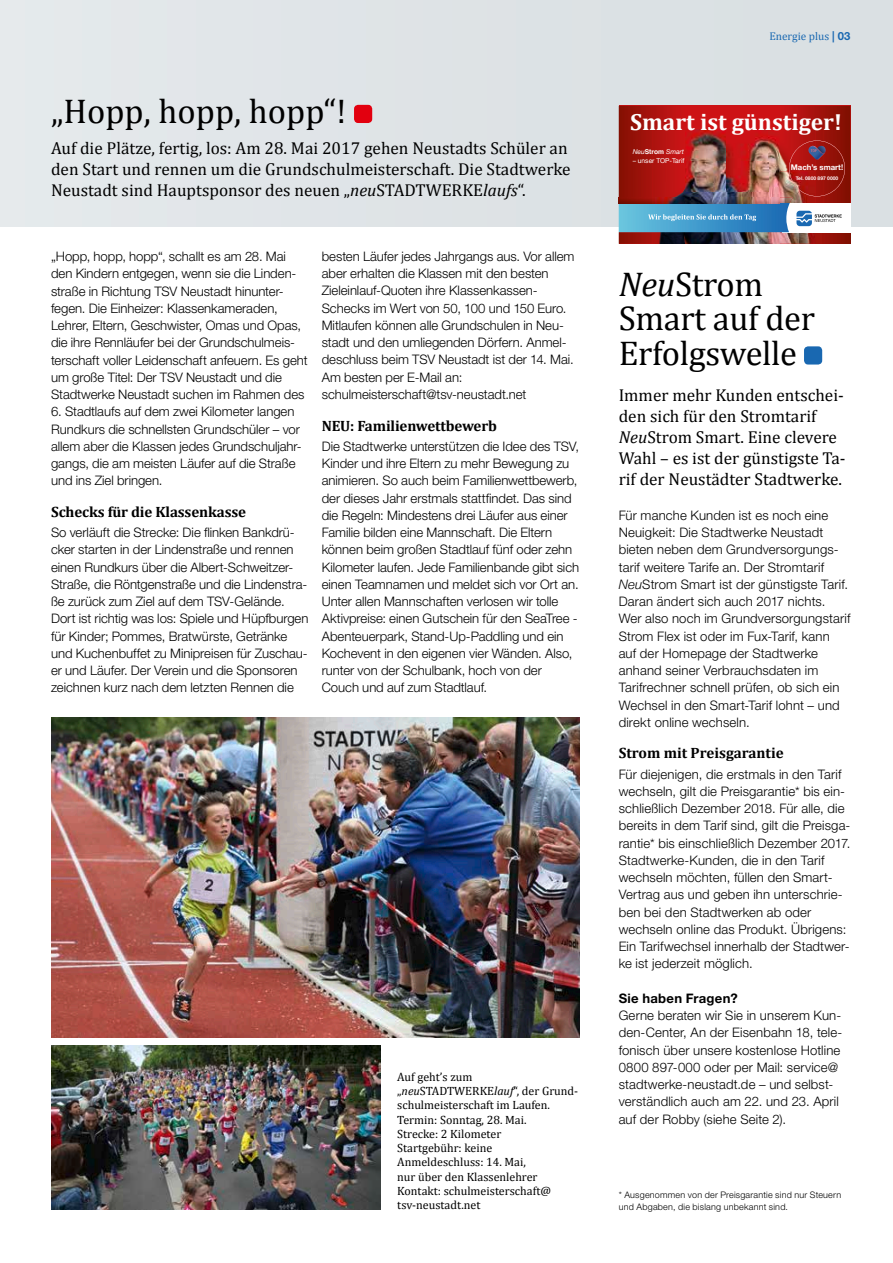
<style>
.page{position:relative;width:893px;height:1263px;background:#fff}
.page>*{position:absolute;margin:0;border:0;box-sizing:border-box;transform-origin:0 0}
.t1{font:34.5px/34.5px "Cambria";letter-spacing:-.01em;color:#000}
.t2{font:700 23.4px "Cambria";color:#fff}
.t3{font:17.25px/21px "Cambria";color:#000}
.t4{font:700 15px "Cambria";letter-spacing:-.01em;color:#000}
.t5{font:300 13.2px/17.2px "Helvetica Neue LT Pro";color:#000}
.t6{font:700 13.2px "Helvetica Neue LT Pro";letter-spacing:.02em;color:#000}
.t7{font:12px/14.2px "Cambria";color:#000}
.t8{font:11.25px "Cambria";color:#1968b1}
.t9{font:300 9px/12px "Helvetica Neue LT Pro";letter-spacing:.025em;color:#000}
.t10{font:700 7.8px "Helvetica Neue";color:#fff}
.t11{font:6.75px "Helvetica Neue";color:#fff}
.t12{font:italic 6.75px "Helvetica Neue";color:#fff}
.t13{font:700 4.95px "Helvetica Neue";color:#fff}
.s1{font-style:italic}
.s2{font-family:"Helvetica Neue LT Pro";font-weight:700}
.s3{font-family:"Helvetica";font-weight:700;font-style:normal}
.s4{font-family:"Helvetica Neue";font-style:italic}
</style>
<div class="page">
<div style="left:0;top:0;width:893px;height:227px;background:#dfe4e6"></div>
<div style="left:804px;top:346px;width:18px;height:18px;background:#1968b1;border-radius:4px"></div>
<div style="left:354px;top:105px;width:18px;height:18px;background:#e2000f;border-radius:4px"></div>
<img style="left:51px;top:717px;width:529px;height:320px">
<img style="left:619px;top:106px;width:231px;height:138px">
<img style="left:51px;top:1045px;width:329px;height:164px">
<h1 class="t1" style="left:51px;top:94px;width:297px">„Hopp, hopp, hopp“!</h1>
<h3 class="t3" style="left:51px;top:137px;width:521px">Auf die Plätze, fertig, los: Am 28. Mai 2017 gehen Neustadts Schüler an den Start und rennen um die Grundschulmeisterschaft. Die Stadtwerke<br>Neustadt sind Hauptsponsor des neuen „<span class="s1">neu</span>STADTWERKE<span class="s1">laufs</span>“.</h3>
<p class="t5" style="left:51px;top:247px;width:258px">„Hopp, hopp, hopp“, schallt es am 28. Mai den Kindern entgegen, wenn sie die Linden&shy;straße in Richtung TSV Neustadt hinunter&shy;fegen. Die Einheizer: Klassenkameraden, Lehrer, Eltern, Geschwister, Omas und Opas, die ihre Rennläufer bei der Grundschulmeis&shy;terschaft voller Leidenschaft anfeuern. Es geht um große Titel: Der TSV Neustadt und die Stadtwerke Neustadt suchen im Rahmen des</p>
<p class="t5" style="left:51px;top:403px;width:252px">6. Stadtlaufs auf dem zwei Kilometer langen Rundkurs die schnellsten Grundschüler – vor allem aber die Klassen jedes Grundschuljahr&shy;gangs, die am meisten Läufer auf die Straße und ins Ziel bringen.</p>
<p class="t4" style="left:51px;top:503px;width:197px">Schecks für die Klassenkasse</p>
<p class="t5" style="left:51px;top:523px;width:259px">So verläuft die Strecke: Die flinken Bankdrü&shy;cker starten in der Lindenstraße und rennen einen Rundkurs über die Albert-Schweitzer-Straße, die Röntgenstraße und die Lindenstra&shy;ße zurück zum Ziel auf dem TSV-Gelände.<br>Dort ist richtig was los: Spiele und Hüpfburgen für Kinder; Pommes, Bratwürste, Getränke und Kuchenbuffet zu Minipreisen für Zuschau&shy;er und Läufer. Der Verein und die Sponsoren zeichnen kurz nach dem letzten Rennen die</p>
<p class="t5" style="left:322px;top:247px;width:254px">besten Läufer jedes Jahrgangs aus. Vor allem aber erhalten die Klassen mit den besten Zieleinlauf-Quoten ihre Klassenkassen-Schecks im Wert von 50, 100 und 150 Euro.<br>Mitlaufen können alle Grundschulen in Neu&shy;stadt und den umliegenden Dörfern. Anmel&shy;deschluss beim TSV Neustadt ist der 14. Mai.<br>Am besten per E-Mail an: schulmeisterschaft@tsv-neustadt.net</p>
<p class="t4" style="left:322px;top:416px;width:177px">NEU: Familienwettbewerb</p>
<p class="t5" style="left:322px;top:437px;width:259px">Die Stadtwerke unterstützen die Idee des TSV, Kinder und ihre Eltern zu mehr Bewegung zu animieren. So auch beim Familienwettbewerb, der dieses Jahr erstmals stattfindet. Das sind die Regeln: Mindestens drei Läufer aus einer Familie bilden eine Mannschaft. Die Eltern können beim großen Stadtlauf fünf oder zehn Kilometer laufen. Jede Familienbande gibt sich einen Teamnamen und meldet sich vor Ort an.<br>Unter allen Mannschaften verlosen wir tolle Aktivpreise: einen Gutschein für den SeaTree - Abenteuerpark, Stand-Up-Paddling und ein Kochevent in den eigenen vier Wänden. Also, runter von der Schulbank, hoch von der Couch und auf zum Stadtlauf.</p>
<p class="t7" style="left:397px;top:1069px;width:182px">Auf geht’s zum „<span class="s1">neu</span>STADTWERKE<span class="s1">lauf</span>“, der Grund&shy;schulmeisterschaft im Laufen.<br>Termin: Sonntag, 28. Mai.<br>Strecke: 2 Kilometer<br>Startgebühr: keine<br>Anmeldeschluss: 14. Mai,<br>nur über den Klassenlehrer<br>Kontakt: schulmeisterschaft@ tsv-neustadt.net</p>
<p class="t8" style="left:769px;top:30px;width:83px">Energie plus <span class="s2">| 03</span></p>
<h2 class="t2" style="left:630px;top:105px;width:213px">Smart ist günstiger!</h2>
<p class="t12" style="left:633px;top:148px;width:53px">Neu<span class="s3">Strom</span> Smart</p>
<p class="t11" style="left:633px;top:157px;width:53px">– unser TOP-Tarif</p>
<p class="t10" style="left:791px;top:162px;width:54px">Mach’s smart!</p>
<p class="t13" style="left:796px;top:175px;width:44px">Tel. 0800 897 0000</p>
<h1 class="t1" style="left:619px;top:266px;width:198px"><span class="s1">Neu</span>Strom<br>Smart auf der<br>Erfolgswelle</h1>
<h3 class="t3" style="left:619px;top:385px;width:228px">Immer mehr Kunden entschei&shy;den sich für den Stromtarif<br><span class="s1">Neu</span>Strom Smart. Eine clevere<br>Wahl – es ist der günstigste Ta&shy;rif der Neustädter Stadtwerke.</h3>
<p class="t5" style="left:619px;top:506px;width:233px">Für manche Kunden ist es noch eine Neuigkeit: Die Stadtwerke Neustadt bieten neben dem Grundversorgungs&shy;tarif weitere Tarife an. Der Stromtarif <span class="s4">Neu</span>Strom Smart ist der günstigste Tarif.<br>Daran ändert sich auch 2017 nichts.<br>Wer also noch im Grundversorgungstarif Strom Flex ist oder im Fux-Tarif, kann auf der Homepage der Stadtwerke anhand seiner Verbrauchsdaten im Tarifrechner schnell prüfen, ob sich ein Wechsel in den Smart-Tarif lohnt – und direkt online wechseln.</p>
<p class="t4" style="left:619px;top:744px;width:166px">Strom mit Preisgarantie</p>
<p class="t5" style="left:619px;top:765px;width:233px">Für diejenigen, die erstmals in den Tarif wechseln, gilt die Preisgarantie* bis ein&shy;schließlich Dezember 2018. Für alle, die bereits in dem Tarif sind, gilt die Preisga&shy;rantie* bis einschließlich Dezember 2017.<br>Stadtwerke-Kunden, die in den Tarif wechseln möchten, füllen den Smart-Vertrag aus und geben ihn unterschrie&shy;ben bei den Stadtwerken ab oder wechseln online das Produkt. Übrigens:<br>Ein Tarifwechsel innerhalb der Stadtwer&shy;ke ist jederzeit möglich.</p>
<p class="t6" style="left:619px;top:990px;width:120px">Sie haben Fragen?</p>
<p class="t5" style="left:619px;top:1006px;width:225px">Gerne beraten wir Sie in unserem Kun&shy;den-Center, An der Eisenbahn 18, tele&shy;fonisch über unsere kostenlose Hotline 0800 897-000 oder per Mail: service@ stadtwerke-neustadt.de – und selbst&shy;verständlich auch am 22. und 23. April auf der Robby (siehe Seite 2).</p>
<p class="t9" style="left:619px;top:1188px;width:224px">* Ausgenommen von der Preisgarantie sind nur Steuern und Abgaben, die bislang unbekannt sind.</p>
</div>
